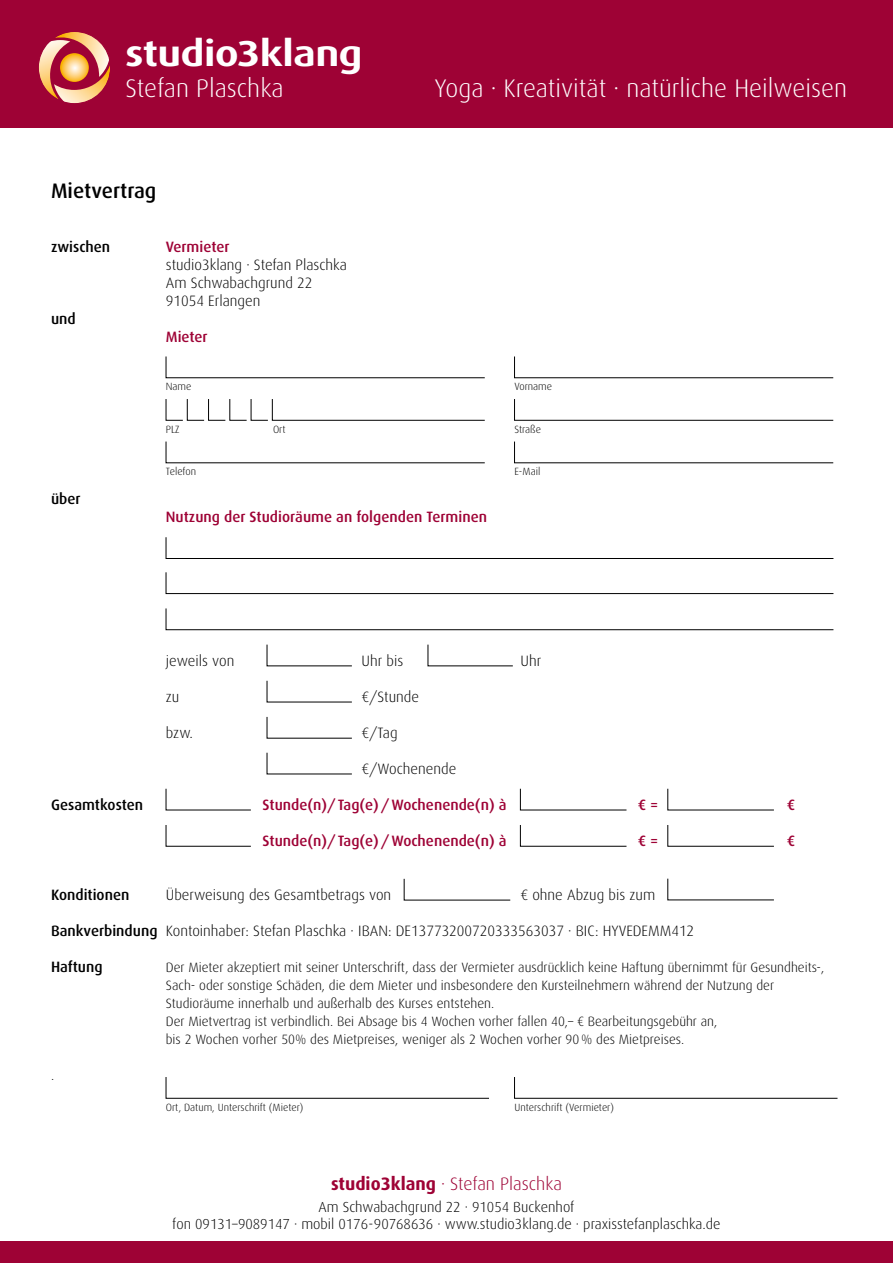
<style>
.page{position:relative;width:893px;height:1263px;background:#fff}
.page>*{position:absolute;margin:0;border:0;box-sizing:border-box;transform-origin:0 0}
.t1{font:700 36px "Dax Wide";letter-spacing:-.005em;color:#fff}
.t2{font:300 25.5px "Dax";color:#fff}
.t3{font:500 21px "Dax";color:#000}
.t4{font:300 18px "Dax";color:#9e0235}
.t5{font:300 15px/18px "Dax";color:#000}
.t6{font:500 15px "Dax";color:#9e0235}
.t7{font:500 15px "Dax";color:#000}
.t8{font:300 14.55px/17.4px "Dax";color:#000;text-align:center}
.t9{font:300 13.5px/18px "Dax";color:#000}
.t10{font:300 10.5px "Dax";color:#000}
.s1{font-weight:500}
.s2{font-weight:700}
</style>
<div class="page">
<div style="left:0;top:0;width:893px;height:128px;background:#9e0235"></div>
<div style="left:0;top:1242px;width:893px;height:21px;background:#9e0235"></div>
<svg style="left:40px;top:33px;width:69px;height:69px"></svg>
<div style="left:38px;top:31px;width:73px;height:73px;border:1px solid #9e0235;border-radius:50%"></div>
<svg style="left:60px;top:53px;width:29px;height:29px"></svg>
<svg style="left:166px;top:356px;width:319px;height:22px"></svg>
<svg style="left:166px;top:1077px;width:323px;height:22px"></svg>
<svg style="left:166px;top:537px;width:668px;height:22px"></svg>
<svg style="left:267px;top:644px;width:85px;height:22px"></svg>
<svg style="left:267px;top:680px;width:85px;height:22px"></svg>
<svg style="left:267px;top:716px;width:85px;height:22px"></svg>
<svg style="left:267px;top:752px;width:85px;height:22px"></svg>
<svg style="left:166px;top:788px;width:85px;height:22px"></svg>
<svg style="left:166px;top:825px;width:85px;height:22px"></svg>
<svg style="left:404px;top:878px;width:107px;height:22px"></svg>
<svg style="left:520px;top:788px;width:107px;height:22px"></svg>
<svg style="left:520px;top:825px;width:107px;height:22px"></svg>
<svg style="left:667px;top:878px;width:107px;height:22px"></svg>
<svg style="left:667px;top:788px;width:107px;height:22px"></svg>
<svg style="left:667px;top:825px;width:107px;height:22px"></svg>
<svg style="left:428px;top:644px;width:85px;height:22px"></svg>
<svg style="left:166px;top:399px;width:319px;height:22px"></svg>
<svg style="left:166px;top:572px;width:668px;height:22px"></svg>
<svg style="left:166px;top:441px;width:319px;height:22px"></svg>
<svg style="left:166px;top:608px;width:668px;height:22px"></svg>
<svg style="left:514px;top:356px;width:320px;height:22px"></svg>
<svg style="left:514px;top:1077px;width:324px;height:22px"></svg>
<svg style="left:514px;top:399px;width:320px;height:22px"></svg>
<svg style="left:514px;top:441px;width:320px;height:22px"></svg>
<h1 class="t1" style="left:125px;top:33px;width:239px">studio3klang</h1>
<h2 class="t2" style="left:125px;top:75px;width:160px">Stefan Plaschka</h2>
<h2 class="t2" style="left:435px;top:75px;width:414px">Yoga · Kreativität · natürliche Heilweisen</h2>
<h3 class="t3" style="left:51px;top:179px;width:107px">Mietvertrag</h3>
<p class="t7" style="left:51px;top:238px;width:61px">zwischen</p>
<p class="t6" style="left:166px;top:238px;width:65px">Vermieter</p>
<p class="t5" style="left:166px;top:256px;width:183px">studio3klang · Stefan Plaschka<br>Am Schwabachgrund 22<br>91054 Erlangen</p>
<p class="t7" style="left:51px;top:310px;width:26px">und</p>
<p class="t6" style="left:166px;top:328px;width:43px">Mieter</p>
<p class="t10" style="left:166px;top:381px;width:27px">Name</p>
<p class="t7" style="left:51px;top:490px;width:31px">über</p>
<p class="t10" style="left:166px;top:423px;width:15px">PLZ</p>
<p class="t10" style="left:273px;top:423px;width:14px">Ort</p>
<p class="t10" style="left:166px;top:466px;width:32px">Telefon</p>
<p class="t6" style="left:166px;top:508px;width:323px">Nutzung der Studioräume an folgenden Terminen</p>
<p class="t10" style="left:514px;top:381px;width:39px">Vorname</p>
<p class="t10" style="left:514px;top:423px;width:28px">Straße</p>
<p class="t10" style="left:514px;top:466px;width:28px">E-Mail</p>
<p class="t5" style="left:166px;top:652px;width:70px">jeweils von</p>
<p class="t5" style="left:362px;top:652px;width:43px">Uhr bis</p>
<p class="t5" style="left:521px;top:652px;width:22px">Uhr</p>
<p class="t5" style="left:166px;top:688px;width:15px">zu</p>
<p class="t5" style="left:362px;top:688px;width:59px">€/Stunde</p>
<p class="t5" style="left:166px;top:724px;width:28px">bzw.</p>
<p class="t5" style="left:362px;top:724px;width:38px">€/Tag</p>
<p class="t5" style="left:362px;top:760px;width:96px">€/Wochenende</p>
<p class="t7" style="left:51px;top:796px;width:94px">Gesamtkosten</p>
<p class="t6" style="left:263px;top:796px;width:246px">Stunde(n)/Tag(e)/Wochenende(n) à</p>
<p class="t6" style="left:638px;top:796px;width:22px">€ =</p>
<p class="t6" style="left:787px;top:796px;width:10px">€</p>
<p class="t6" style="left:263px;top:832px;width:246px">Stunde(n)/Tag(e)/Wochenende(n) à</p>
<p class="t6" style="left:638px;top:832px;width:22px">€ =</p>
<p class="t6" style="left:787px;top:832px;width:10px">€</p>
<p class="t7" style="left:51px;top:886px;width:80px">Konditionen</p>
<p class="t5" style="left:166px;top:886px;width:227px">Überweisung des Gesamtbetrags von</p>
<p class="t5" style="left:521px;top:886px;width:136px">€ ohne Abzug bis zum</p>
<p class="t5" style="left:51px;top:922px;width:645px"><span class="s1">Bankverbindung</span> Kontoinhaber: Stefan Plaschka · IBAN: DE13773200720333563037 · BIC: HYVEDEMM412</p>
<p class="t7" style="left:51px;top:958px;width:53px">Haftung</p>
<p class="t9" style="left:166px;top:958px;width:660px">Der Mieter akzeptiert mit seiner Unterschrift, dass der Vermieter ausdrücklich keine Haftung übernimmt für Gesundheits-, Sach- oder sonstige Schäden, die dem Mieter und insbesondere den Kursteilnehmern während der Nutzung der Studioräume innerhalb und außerhalb des Kurses entstehen.<br>Der Mietvertrag ist verbindlich. Bei Absage bis 4 Wochen vorher fallen 40,– € Bearbeitungsgebühr an,<br>bis 2 Wochen vorher 50% des Mietpreises, weniger als 2 Wochen vorher 90% des Mietpreises.</p>
<p class="t9" style="left:51px;top:1066px;width:5px">.</p>
<p class="t10" style="left:166px;top:1101px;width:139px">Ort, Datum, Unterschrift (Mieter)</p>
<p class="t10" style="left:514px;top:1101px;width:101px">Unterschrift (Vermieter)</p>
<h3 class="t4" style="left:331px;top:1174px;width:232px"><span class="s2">studio3klang</span> · Stefan Plaschka</h3>
<p class="t8" style="left:172px;top:1198px;width:550px">Am Schwabachgrund 22 · 91054 Buckenhof<br>fon 09131–9089147 · mobil 0176-90768636 · www.studio3klang.de · praxisstefanplaschka.de</p>
</div>
